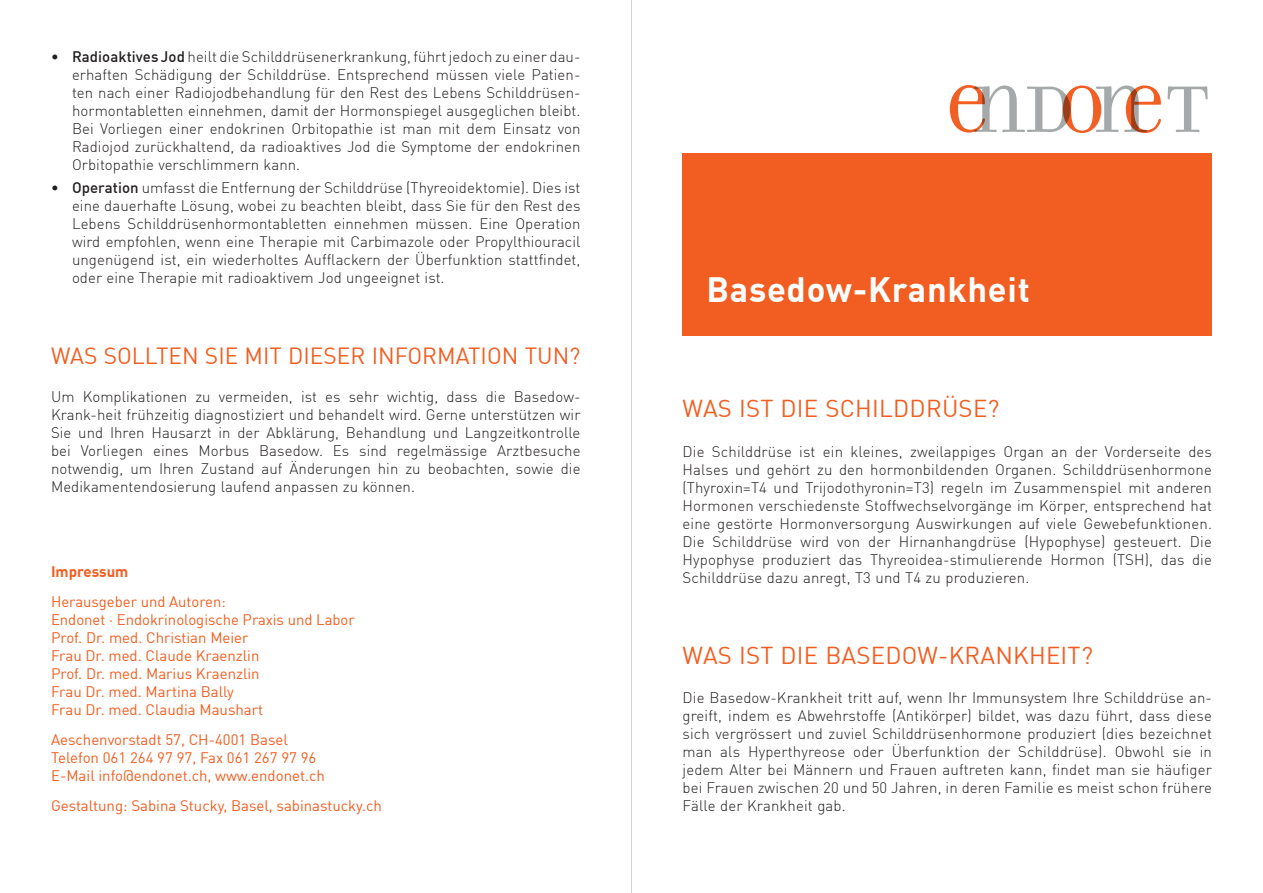
<style>
.page{position:relative;width:1263px;height:893px;background:#fff}
.page>*{position:absolute;margin:0;border:0;box-sizing:border-box;transform-origin:0 0}
.t1{font:700 34.5px "DIN Offc";letter-spacing:.02em;color:#fff}
.t2{font:24px "DIN Offc";letter-spacing:.01em;color:#f25e21}
.t3{font:22.95px "DIN Offc";color:#f25e21}
.t4{font:300 15px/18px "DIN Offc";letter-spacing:.005em;color:#231f20;text-align:justify}
.t5{font:15px/18px "DIN Offc";color:#f25e21}
.t6{font:700 15px "DIN Offc";color:#f25e21}
.s1{font-weight:500}
</style>
<div class="page">
<div style="left:682px;top:153px;width:530px;height:183px;background:#f25e21"></div>
<svg style="left:950px;top:85px;width:211px;height:48px"></svg>
<svg style="left:1167px;top:86px;width:41px;height:46px"></svg>
<hr style="left:631px;top:0;width:1px;height:893px;background:#d1d2d4">
<p class="t4" style="left:72px;top:48px;width:510px;text-indent:-21px"><span class="s1">• Radioaktives Jod</span> heilt die Schilddrüsenerkrankung, führt jedoch zu einer dau&shy;erhaften Schädigung der Schilddrüse. Entsprechend müssen viele Patien&shy;ten nach einer Radiojodbehandlung für den Rest des Lebens Schilddrüsen&shy;hormontabletten einnehmen, damit der Hormonspiegel ausgeglichen bleibt.<br>Bei Vorliegen einer endokrinen Orbitopathie ist man mit dem Einsatz von Radiojod zurückhaltend, da radioaktives Jod die Symptome der endokrinen Orbitopathie verschlimmern kann.</p>
<p class="t4" style="left:72px;top:178px;width:510px;text-indent:-21px"><span class="s1">• Operation</span> umfasst die Entfernung der Schilddrüse (Thyreoidektomie). Dies ist eine dauerhafte Lösung, wobei zu beachten bleibt, dass Sie für den Rest des Lebens Schilddrüsenhormontabletten einnehmen müssen. Eine Operation wird empfohlen, wenn eine Therapie mit Carbimazole oder Propylthiouracil ungenügend ist, ein wiederholtes Aufflackern der Überfunktion stattfindet, oder eine Therapie mit radioaktivem Jod ungeeignet ist.</p>
<h3 class="t3" style="left:51px;top:341px;width:531px">WAS SOLLTEN SIE MIT DIESER INFORMATION TUN?</h3>
<p class="t4" style="left:51px;top:387px;width:531px">Um Komplikationen zu vermeiden, ist es sehr wichtig, dass die Basedow-Krank-heit frühzeitig diagnostiziert und behandelt wird. Gerne unterstützen wir Sie und Ihren Hausarzt in der Abklärung, Behandlung und Langzeitkontrolle bei Vorliegen eines Morbus Basedow. Es sind regelmässige Arztbesuche notwendig, um Ihren Zustand auf Änderungen hin zu beobachten, sowie die Medikamentendosierung laufend anpassen zu können.</p>
<p class="t6" style="left:51px;top:562px;width:79px">Impressum</p>
<p class="t5" style="left:51px;top:593px;width:305px">Herausgeber und Autoren:<br>Endonet · Endokrinologische Praxis und Labor<br>Prof. Dr. med. Christian Meier<br>Frau Dr. med. Claude Kraenzlin<br>Prof. Dr. med. Marius Kraenzlin<br>Frau Dr. med. Martina Bally<br>Frau Dr. med. Claudia Maushart</p>
<p class="t5" style="left:51px;top:731px;width:275px">Aeschenvorstadt 57, CH-4001 Basel<br>Telefon 061 264 97 97, Fax 061 267 97 96<br>E-Mail info@endonet.ch, www.endonet.ch</p>
<p class="t5" style="left:51px;top:797px;width:332px">Gestaltung: Sabina Stucky, Basel, sabinastucky.ch</p>
<h1 class="t1" style="left:706px;top:267px;width:325px">Basedow-Krankheit</h1>
<h2 class="t2" style="left:682px;top:393px;width:319px">WAS IST DIE SCHILDDRÜSE?</h2>
<p class="t4" style="left:682px;top:442px;width:531px">Die Schilddrüse ist ein kleines, zweilappiges Organ an der Vorderseite des Halses und gehört zu den hormonbildenden Organen. Schilddrüsenhormone (Thyroxin=T4 und Trijodothyronin=T3) regeln im Zusammenspiel mit anderen Hormonen verschiedenste Stoffwechselvorgänge im Körper, entsprechend hat eine gestörte Hormonversorgung Auswirkungen auf viele Gewebefunktionen.<br>Die Schilddrüse wird von der Hirnanhangdrüse (Hypophyse) gesteuert. Die Hypophyse produziert das Thyreoidea-stimulierende Hormon (TSH), das die Schilddrüse dazu anregt, T3 und T4 zu produzieren.</p>
<h2 class="t2" style="left:682px;top:641px;width:412px">WAS IST DIE BASEDOW-KRANKHEIT?</h2>
<p class="t4" style="left:682px;top:688px;width:531px">Die Basedow-Krankheit tritt auf, wenn Ihr Immunsystem Ihre Schilddrüse an&shy;greift, indem es Abwehrstoffe (Antikörper) bildet, was dazu führt, dass diese sich vergrössert und zuviel Schilddrüsenhormone produziert (dies bezeichnet man als Hyperthyreose oder Überfunktion der Schilddrüse). Obwohl sie in jedem Alter bei Männern und Frauen auftreten kann, findet man sie häufiger bei Frauen zwischen 20 und 50 Jahren, in deren Familie es meist schon frühere Fälle der Krankheit gab.</p>
</div>
